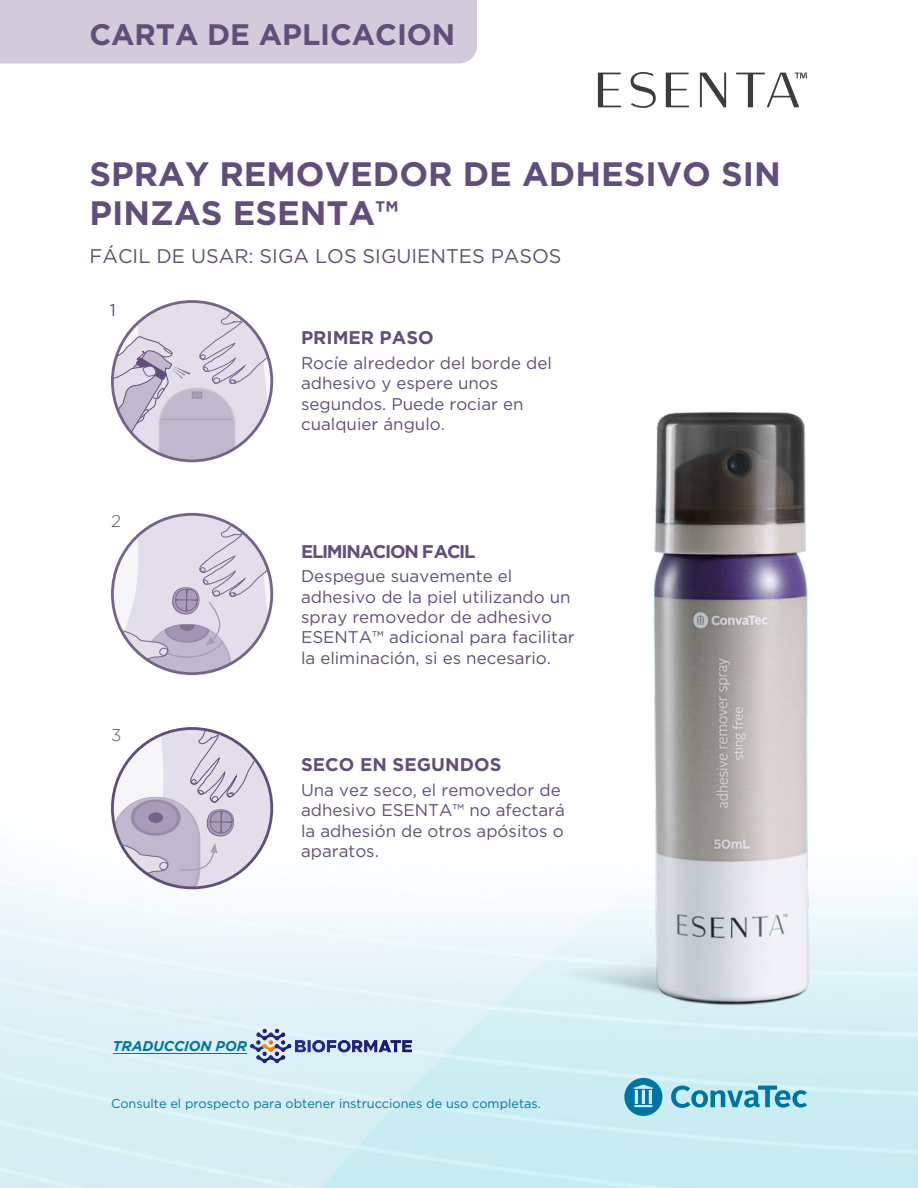
<style>
.page{position:relative;width:918px;height:1188px;background:#fff}
.page>*{position:absolute;margin:0;border:0;box-sizing:border-box;transform-origin:0 0}
.t1{font:700 33.9px/39.5px "Gotham";color:#614e7a}
.t2{font:700 29.7px "Gotham";letter-spacing:-.005em;color:#614e7a}
.t3{font:19.8px "Gotham";color:#614e7a}
.t4{font:700 18.3px "Gotham";color:#614e7a}
.t5{font:700 18.3px "Gotham";letter-spacing:-.07em;color:#614e7a}
.t6{font:16.95px/20.2px "Gotham";color:#614e7a}
.t7{font:300 16.95px "Gotham";color:#614e7a}
.t8{font:italic 700 14.1px "Gotham";letter-spacing:-.005em;color:#0075a1}
.t9{font:12.75px "Gotham";color:#0075a1}
</style>
<div class="page">
<svg style="left:598px;top:72px;width:209px;height:36px"></svg>
<svg style="left:624px;top:1078px;width:183px;height:38px;background:#8bc7d9"></svg>
<div style="left:0;top:0;width:477px;height:64px;background:#d1cbdb"></div>
<img style="left:502px;top:411px;width:338px;height:617px">
<svg style="left:114px;top:730px;width:167px;height:157px"></svg>
<div style="left:111px;top:727px;width:162px;height:162px;border:3px solid #614e7a;border-radius:50%"></div>
<svg style="left:112px;top:303px;width:159px;height:158px"></svg>
<div style="left:111px;top:300px;width:162px;height:162px;border:3px solid #75638a;border-radius:50%"></div>
<svg style="left:114px;top:516px;width:157px;height:158px"></svg>
<div style="left:111px;top:513px;width:162px;height:162px;border:3px solid #75638a;border-radius:50%"></div>
<hr style="left:113px;top:1053px;width:134px;height:1px;background:#0075a1">
<img style="left:234px;top:993px;width:194px;height:105px">
<h2 class="t2" style="left:89px;top:18px;width:367px">CARTA DE APLICACION</h2>
<h1 class="t1" style="left:89px;top:153px;width:693px">SPRAY REMOVEDOR DE ADHESIVO SIN<br>PINZAS ESENTA™</h1>
<p class="t3" style="left:89px;top:245px;width:474px">FÁCIL DE USAR: SIGA LOS SIGUIENTES PASOS</p>
<p class="t6" style="left:110px;top:299px;width:8px">1</p>
<p class="t7" style="left:111px;top:510px;width:11px">2</p>
<p class="t7" style="left:111px;top:724px;width:12px">3</p>
<p class="t4" style="left:301px;top:327px;width:134px">PRIMER PASO</p>
<p class="t6" style="left:301px;top:353px;width:252px">Rocíe alrededor del borde del adhesivo y espere unos segundos. Puede rociar en cualquier ángulo.</p>
<p class="t5" style="left:301px;top:541px;width:176px">ELIMINACION FACIL</p>
<p class="t6" style="left:301px;top:566px;width:275px">Despegue suavemente el adhesivo de la piel utilizando un spray removedor de adhesivo<br>ESENTA™ adicional para facilitar la eliminación, si es necesario.</p>
<p class="t4" style="left:301px;top:754px;width:202px">SECO EN SEGUNDOS</p>
<p class="t6" style="left:301px;top:780px;width:265px">Una vez seco, el removedor de adhesivo ESENTA™ no afectará la adhesión de otros apósitos o aparatos.</p>
<p class="t8" style="left:113px;top:1038px;width:136px">TRADUCCION POR</p>
<p class="t9" style="left:111px;top:1097px;width:431px">Consulte el prospecto para obtener instrucciones de uso completas.</p>
</div>
